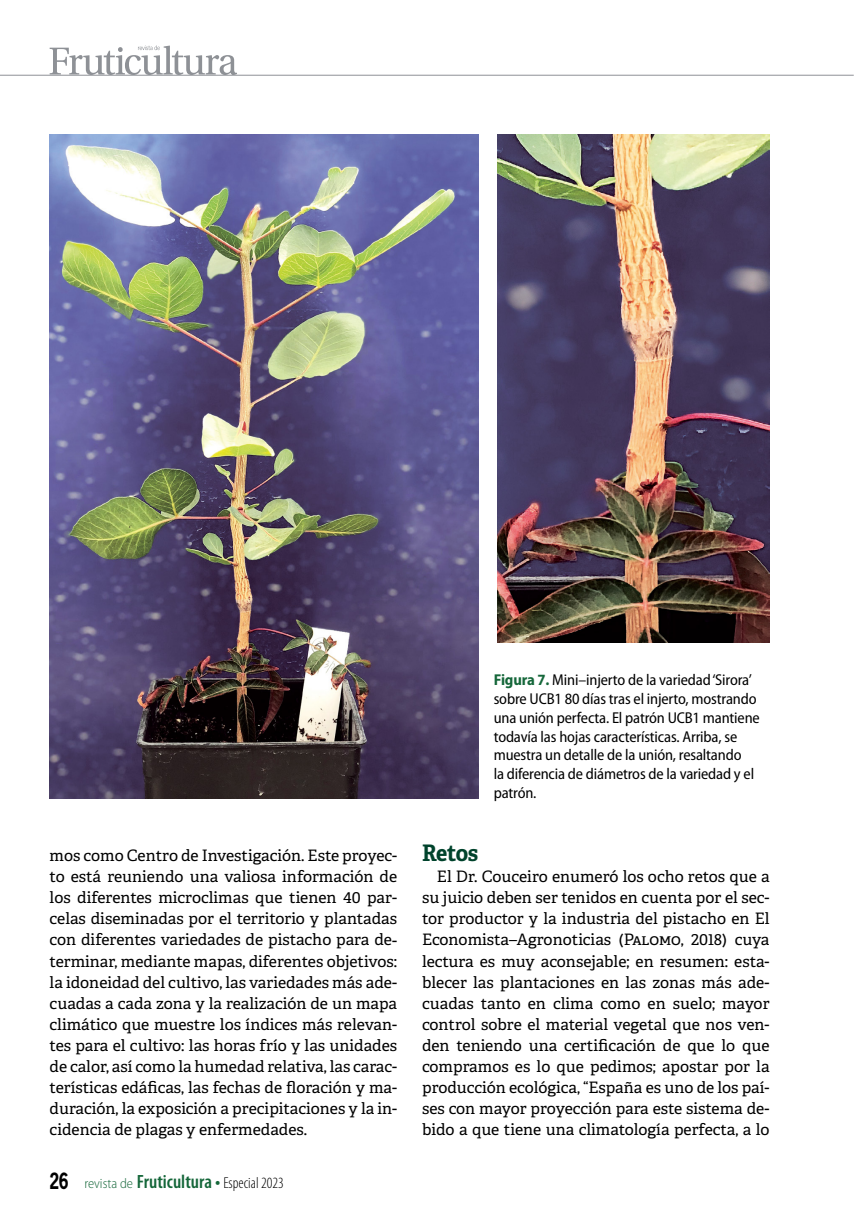
<style>
.page{position:relative;width:854px;height:1216px;background:#fff}
.page>*{position:absolute;margin:0;border:0;box-sizing:border-box;transform-origin:0 0}
.t1{font:700 22.75px "Adelle";letter-spacing:-.015em;color:#00432c;scale:.94 1}
.t2{font:600 condensed 19.25px "Myriad Pro";color:#15673a}
.t3{font:15.75px/21px "Adelle";color:#000;text-align:justify}
.t4{font:semi-condensed 15.75px/18.9px "Myriad Pro";letter-spacing:-.01em;color:#000}
.s1{font-weight:700;color:#15673a}
.s2{font-family:"News Gothic Std";font-weight:700;font-stretch:normal;font-size:21px;color:#000}
.s3{font-weight:300;font-stretch:semi-condensed;font-size:14px}
.s4{font-weight:300;font-size:15.75px;color:#000}
</style>
<div class="page">
<hr style="left:0;top:75px;width:853px;height:1px;background:#8e9196">
<svg style="left:50px;top:45px;width:187px;height:30px"></svg>
<img style="left:50px;top:134px;width:428px;height:664px">
<img style="left:497px;top:134px;width:272px;height:508px">
<p class="t4" style="left:493px;top:670px;width:267px"><span class="s1">Figura 7.</span> Mini–injerto de la variedad ‘Sirora’ sobre UCB1 80 días tras el injerto, mostrando una unión perfecta. El patrón UCB1 mantiene todavía las hojas características. Arriba, se muestra un detalle de la unión, resaltando<br>la diferencia de diámetros de la variedad y el patrón.</p>
<p class="t3" style="left:50px;top:845px;width:349px">mos como Centro de Investigación. Este proyec&shy;to está reuniendo una valiosa información de los diferentes microclimas que tienen 40 par&shy;celas diseminadas por el territorio y plantadas con diferentes variedades de pistacho para de&shy;terminar, mediante mapas, diferentes objetivos: la idoneidad del cultivo, las variedades más ade&shy;cuadas a cada zona y la realización de un mapa climático que muestre los índices más relevan&shy;tes para el cultivo: las horas frío y las unidades de calor, así como la humedad relativa, las carac&shy;terísticas edáficas, las fechas de floración y ma&shy;duración, la exposición a precipitaciones y la in&shy;cidencia de plagas y enfermedades.</p>
<h1 class="t1" style="left:422px;top:838px;width:61px">Retos</h1>
<p class="t3" style="left:422px;top:866px;width:349px;text-indent:15px">El Dr. Couceiro enumeró los ocho retos que a su juicio deben ser tenidos en cuenta por el sec&shy;tor productor y la industria del pistacho en El Economista–Agronoticias (Palomo, 2018) cuya lectura es muy aconsejable; en resumen: esta&shy;blecer las plantaciones en las zonas más ade&shy;cuadas tanto en clima como en suelo; mayor control sobre el material vegetal que nos ven&shy;den teniendo una certificación de que lo que compramos es lo que pedimos; apostar por la producción ecológica, “España es uno de los paí&shy;ses con mayor proyección para este sistema de&shy;bido a que tiene una climatología perfecta, a lo</p>
<p class="t2" style="left:50px;top:1171px;width:235px"><span class="s2">26</span> <span class="s3">revista de</span> Fruticultura • <span class="s4">Especial 2023</span></p>
</div>
